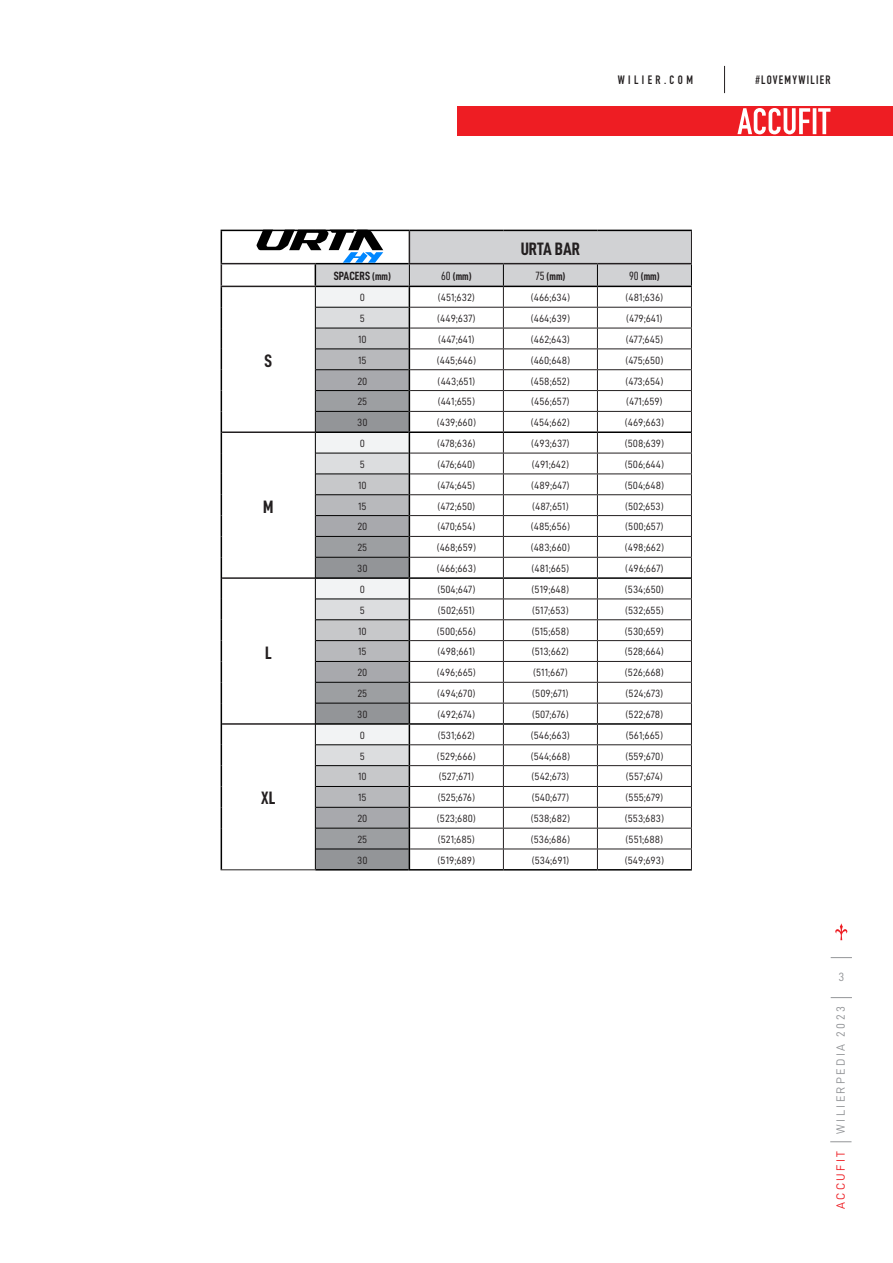
<style>
.page{position:relative;width:893px;height:1263px;background:#fff}
.page>*{position:absolute;margin:0;border:0;box-sizing:border-box;transform-origin:0 0}
.t1{font:18px "D DIN Condensed Bold";color:#231f20}
.t2{font:12px "D DIN";letter-spacing:.2em;color:#939598}
.t3{font:12px "DIN Engschrift Std";letter-spacing:.105em;color:#231f20}
.t4{font:12px "D DIN Condensed Bold";color:#231f20}
.t5{font:12px "DIN Engschrift Std";letter-spacing:.285em;color:#231f20}
.t6{font:12px "D DIN";letter-spacing:.19em;color:#ee1d23}
.t7{font:10.5px "D DIN";color:#231f20}
.t8{font:10.5px "D DIN Condensed Bold";color:#231f20}
.s1{font-size:10.5px}
.s2{font-family:"D DIN Condensed";font-size:12px}
</style>
<div class="page">
<div style="left:457px;top:106px;width:436px;height:30px;background:#ee1d23"></div>
<svg style="left:737px;top:108px;width:93px;height:26px"></svg>
<svg style="left:830px;top:1141px;width:21px;height:1px"></svg>
<svg style="left:831px;top:997px;width:21px;height:1px"></svg>
<svg style="left:831px;top:957px;width:21px;height:1px"></svg>
<svg style="left:835px;top:923px;width:13px;height:17px"></svg>
<svg style="left:724px;top:66px;width:1px;height:27px"></svg>
<hr style="left:221px;top:869px;width:94px;height:1px;background:#231f20">
<hr style="left:222px;top:431px;width:93px;height:2px;background:#231f20">
<hr style="left:222px;top:577px;width:93px;height:2px;background:#231f20">
<hr style="left:222px;top:723px;width:93px;height:2px;background:#231f20">
<hr style="left:221px;top:230px;width:94px;height:1px;background:#000">
<hr style="left:221px;top:231px;width:1px;height:32px;background:#000">
<hr style="left:221px;top:263px;width:94px;height:1px;background:#231f20">
<svg style="left:221px;top:264px;width:1px;height:605px"></svg>
<hr style="left:221px;top:286px;width:94px;height:1px;background:#231f20">
<svg style="left:256px;top:230px;width:436px;height:640px"></svg>
<p class="t5" style="left:618px;top:72px;width:77px">WILIER.COM</p>
<p class="t3" style="left:755px;top:72px;width:77px">#LOVEMYWILIER</p>
<p class="t1" style="left:264px;top:351px;width:9px">S</p>
<p class="t1" style="left:263px;top:496px;width:12px">M</p>
<p class="t1" style="left:265px;top:642px;width:8px">L</p>
<p class="t1" style="left:261px;top:788px;width:16px">XL</p>
<p class="t1" style="left:521px;top:238px;width:61px">URTA BAR</p>
<p class="t4" style="left:334px;top:269px;width:59px">SPACERS <span class="s1">(mm)</span></p>
<p class="t8" style="left:441px;top:271px;width:32px"><span class="s2">60</span> (mm)</p>
<p class="t8" style="left:535px;top:271px;width:31px"><span class="s2">75</span> (mm)</p>
<p class="t8" style="left:629px;top:271px;width:32px"><span class="s2">90</span> (mm)</p>
<p class="t7" style="left:360px;top:292px;width:7px">0</p>
<p class="t7" style="left:438px;top:292px;width:39px">(451;632)</p>
<p class="t7" style="left:531px;top:292px;width:41px">(466;634)</p>
<p class="t7" style="left:626px;top:292px;width:39px">(481;636)</p>
<p class="t7" style="left:360px;top:313px;width:7px">5</p>
<p class="t7" style="left:437px;top:313px;width:40px">(449;637)</p>
<p class="t7" style="left:531px;top:313px;width:41px">(464;639)</p>
<p class="t7" style="left:626px;top:313px;width:38px">(479;641)</p>
<p class="t7" style="left:358px;top:333px;width:10px">10</p>
<p class="t7" style="left:438px;top:333px;width:38px">(447;641)</p>
<p class="t7" style="left:531px;top:333px;width:41px">(462;643)</p>
<p class="t7" style="left:626px;top:333px;width:39px">(477;645)</p>
<p class="t7" style="left:358px;top:354px;width:10px">15</p>
<p class="t7" style="left:437px;top:354px;width:41px">(445;646)</p>
<p class="t7" style="left:531px;top:354px;width:41px">(460;648)</p>
<p class="t7" style="left:625px;top:354px;width:39px">(475;650)</p>
<p class="t7" style="left:357px;top:375px;width:12px">20</p>
<p class="t7" style="left:438px;top:375px;width:39px">(443;651)</p>
<p class="t7" style="left:531px;top:375px;width:40px">(458;652)</p>
<p class="t7" style="left:625px;top:375px;width:39px">(473;654)</p>
<p class="t7" style="left:357px;top:396px;width:11px">25</p>
<p class="t7" style="left:438px;top:396px;width:39px">(441;655)</p>
<p class="t7" style="left:531px;top:396px;width:40px">(456;657)</p>
<p class="t7" style="left:626px;top:396px;width:38px">(471;659)</p>
<p class="t7" style="left:357px;top:417px;width:12px">30</p>
<p class="t7" style="left:437px;top:417px;width:41px">(439;660)</p>
<p class="t7" style="left:531px;top:417px;width:40px">(454;662)</p>
<p class="t7" style="left:625px;top:417px;width:41px">(469;663)</p>
<p class="t7" style="left:360px;top:438px;width:7px">0</p>
<p class="t7" style="left:437px;top:438px;width:40px">(478;636)</p>
<p class="t7" style="left:531px;top:438px;width:40px">(493;637)</p>
<p class="t7" style="left:625px;top:438px;width:41px">(508;639)</p>
<p class="t7" style="left:360px;top:458px;width:7px">5</p>
<p class="t7" style="left:437px;top:458px;width:39px">(476;640)</p>
<p class="t7" style="left:532px;top:458px;width:39px">(491;642)</p>
<p class="t7" style="left:625px;top:458px;width:41px">(506;644)</p>
<p class="t7" style="left:358px;top:479px;width:10px">10</p>
<p class="t7" style="left:437px;top:479px;width:39px">(474;645)</p>
<p class="t7" style="left:531px;top:479px;width:40px">(489;647)</p>
<p class="t7" style="left:625px;top:479px;width:41px">(504;648)</p>
<p class="t7" style="left:358px;top:500px;width:10px">15</p>
<p class="t7" style="left:437px;top:500px;width:39px">(472;650)</p>
<p class="t7" style="left:532px;top:500px;width:38px">(487;651)</p>
<p class="t7" style="left:625px;top:500px;width:40px">(502;653)</p>
<p class="t7" style="left:357px;top:521px;width:12px">20</p>
<p class="t7" style="left:437px;top:521px;width:40px">(470;654)</p>
<p class="t7" style="left:531px;top:521px;width:41px">(485;656)</p>
<p class="t7" style="left:625px;top:521px;width:40px">(500;657)</p>
<p class="t7" style="left:357px;top:542px;width:11px">25</p>
<p class="t7" style="left:437px;top:542px;width:41px">(468;659)</p>
<p class="t7" style="left:531px;top:542px;width:41px">(483;660)</p>
<p class="t7" style="left:625px;top:542px;width:41px">(498;662)</p>
<p class="t7" style="left:357px;top:563px;width:12px">30</p>
<p class="t7" style="left:437px;top:563px;width:41px">(466;663)</p>
<p class="t7" style="left:532px;top:563px;width:39px">(481;665)</p>
<p class="t7" style="left:625px;top:563px;width:40px">(496;667)</p>
<p class="t7" style="left:360px;top:583px;width:7px">0</p>
<p class="t7" style="left:437px;top:583px;width:40px">(504;647)</p>
<p class="t7" style="left:532px;top:583px;width:39px">(519;648)</p>
<p class="t7" style="left:625px;top:583px;width:41px">(534;650)</p>
<p class="t7" style="left:360px;top:604px;width:7px">5</p>
<p class="t7" style="left:438px;top:604px;width:38px">(502;651)</p>
<p class="t7" style="left:532px;top:604px;width:38px">(517;653)</p>
<p class="t7" style="left:625px;top:604px;width:40px">(532;655)</p>
<p class="t7" style="left:358px;top:625px;width:10px">10</p>
<p class="t7" style="left:437px;top:625px;width:40px">(500;656)</p>
<p class="t7" style="left:532px;top:625px;width:39px">(515;658)</p>
<p class="t7" style="left:625px;top:625px;width:40px">(530;659)</p>
<p class="t7" style="left:358px;top:646px;width:10px">15</p>
<p class="t7" style="left:438px;top:646px;width:39px">(498;661)</p>
<p class="t7" style="left:532px;top:646px;width:39px">(513;662)</p>
<p class="t7" style="left:625px;top:646px;width:41px">(528;664)</p>
<p class="t7" style="left:357px;top:667px;width:12px">20</p>
<p class="t7" style="left:437px;top:667px;width:41px">(496;665)</p>
<p class="t7" style="left:533px;top:667px;width:36px">(511;667)</p>
<p class="t7" style="left:625px;top:667px;width:41px">(526;668)</p>
<p class="t7" style="left:357px;top:688px;width:11px">25</p>
<p class="t7" style="left:437px;top:688px;width:40px">(494;670)</p>
<p class="t7" style="left:532px;top:688px;width:38px">(509;671)</p>
<p class="t7" style="left:626px;top:688px;width:39px">(524;673)</p>
<p class="t7" style="left:357px;top:708px;width:12px">30</p>
<p class="t7" style="left:438px;top:708px;width:39px">(492;674)</p>
<p class="t7" style="left:532px;top:708px;width:38px">(507;676)</p>
<p class="t7" style="left:626px;top:708px;width:39px">(522;678)</p>
<p class="t7" style="left:360px;top:729px;width:7px">0</p>
<p class="t7" style="left:438px;top:729px;width:39px">(531;662)</p>
<p class="t7" style="left:531px;top:729px;width:41px">(546;663)</p>
<p class="t7" style="left:626px;top:729px;width:39px">(561;665)</p>
<p class="t7" style="left:360px;top:750px;width:7px">5</p>
<p class="t7" style="left:437px;top:750px;width:40px">(529;666)</p>
<p class="t7" style="left:531px;top:750px;width:41px">(544;668)</p>
<p class="t7" style="left:625px;top:750px;width:39px">(559;670)</p>
<p class="t7" style="left:358px;top:771px;width:10px">10</p>
<p class="t7" style="left:439px;top:771px;width:37px">(527;671)</p>
<p class="t7" style="left:532px;top:771px;width:39px">(542;673)</p>
<p class="t7" style="left:626px;top:771px;width:38px">(557;674)</p>
<p class="t7" style="left:358px;top:792px;width:10px">15</p>
<p class="t7" style="left:438px;top:792px;width:39px">(525;676)</p>
<p class="t7" style="left:532px;top:792px;width:39px">(540;677)</p>
<p class="t7" style="left:626px;top:792px;width:39px">(555;679)</p>
<p class="t7" style="left:357px;top:813px;width:12px">20</p>
<p class="t7" style="left:437px;top:813px;width:41px">(523;680)</p>
<p class="t7" style="left:531px;top:813px;width:41px">(538;682)</p>
<p class="t7" style="left:625px;top:813px;width:41px">(553;683)</p>
<p class="t7" style="left:357px;top:833px;width:11px">25</p>
<p class="t7" style="left:438px;top:833px;width:39px">(521;685)</p>
<p class="t7" style="left:531px;top:833px;width:41px">(536;686)</p>
<p class="t7" style="left:626px;top:833px;width:39px">(551;688)</p>
<p class="t7" style="left:357px;top:854px;width:12px">30</p>
<p class="t7" style="left:438px;top:854px;width:39px">(519;689)</p>
<p class="t7" style="left:532px;top:854px;width:39px">(534;691)</p>
<p class="t7" style="left:625px;top:854px;width:41px">(549;693)</p>
<p class="t2" style="left:838px;top:970px;width:7px">3</p>
<p class="t2" style="left:834px;top:1134px;width:129px;rotate:-90deg">WILIERPEDIA 2023</p>
<p class="t6" style="left:834px;top:1209px;width:59px;rotate:-90deg">ACCUFIT</p>
</div>
